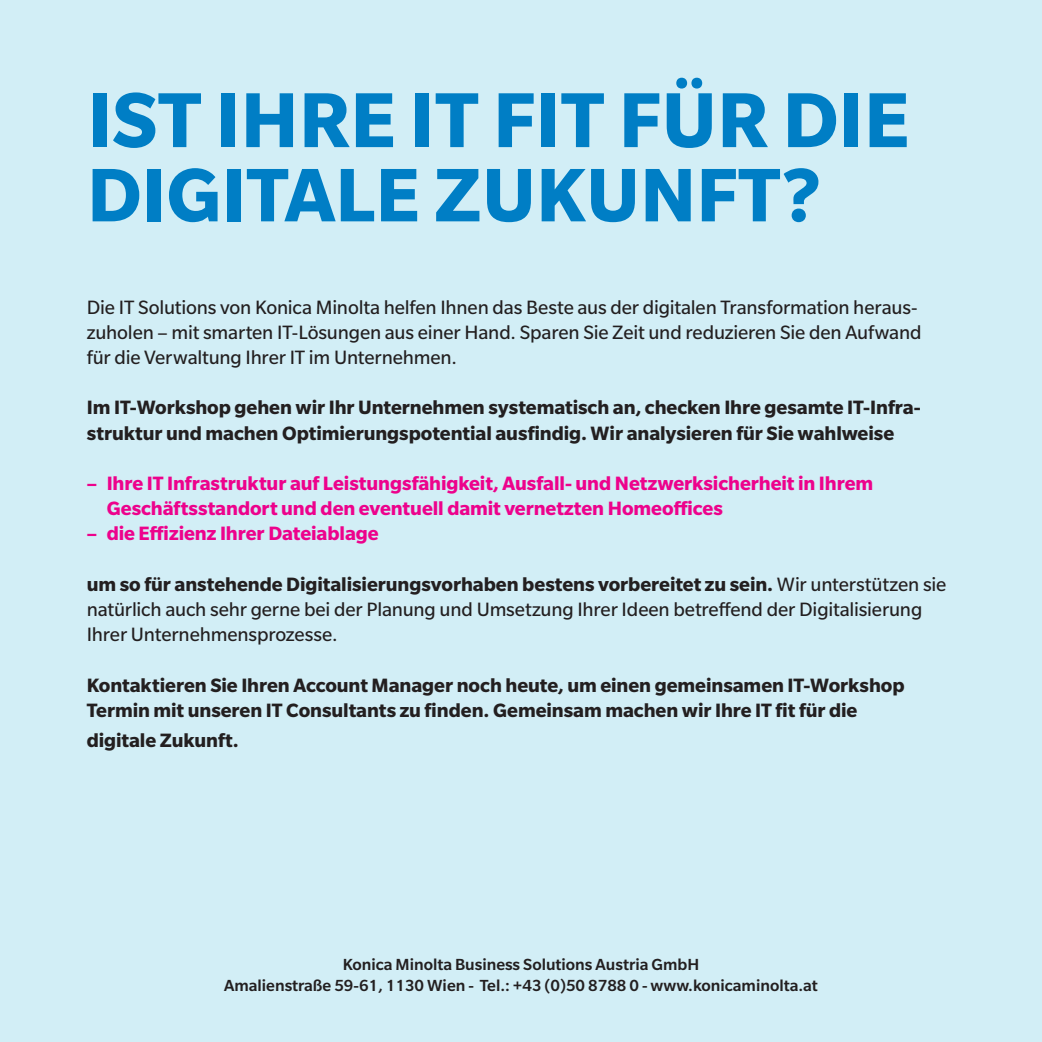
<style>
.page{position:relative;width:1042px;height:1042px;background:#d2eef6}
.page>*{position:absolute;margin:0;border:0;box-sizing:border-box;transform-origin:0 0}
.t1{font:700 84.7px "Slate Pro";letter-spacing:.005em;color:#007ec5}
.t2{font:700 82.42px "Slate Pro";letter-spacing:.005em;color:#007ec5}
.t3{font:21px/25.2px "Slate Pro";letter-spacing:-.01em;color:#231f20}
.t4{font:700 21px/25.2px "Slate Pro";letter-spacing:-.005em;color:#231f20}
.t5{font:700 21px/25.2px "Slate Pro";letter-spacing:-.005em;color:#ed028c}
.t6{font:500 17.5px/21px "Slate Pro";color:#231f20;text-align:center}
.s1{font-weight:700}
</style>
<div class="page">
<h1 class="t1" style="left:87px;top:73px;width:824px">IST IHRE IT FIT FÜR DIE</h1>
<h2 class="t2" style="left:87px;top:149px;width:734px">DIGITALE ZUKUNFT?</h2>
<p class="t3" style="left:87px;top:294px;width:836px">Die IT Solutions von Konica Minolta helfen Ihnen das Beste aus der digitalen Transformation heraus&shy;zuholen – mit smarten IT-Lösungen aus einer Hand. Sparen Sie Zeit und reduzieren Sie den Aufwand für die Verwaltung Ihrer IT im Unternehmen.</p>
<p class="t4" style="left:87px;top:395px;width:835px">Im IT-Workshop gehen wir Ihr Unternehmen systematisch an, checken Ihre gesamte IT-Infra&shy;struktur und machen Optimierungspotential ausfindig. Wir analysieren für Sie wahlweise</p>
<p class="t5" style="left:107px;top:470px;width:768px;text-indent:-20px">– Ihre IT Infrastruktur auf Leistungsfähigkeit, Ausfall- und Netzwerksicherheit in Ihrem<br>Geschäftsstandort und den eventuell damit vernetzten Homeoffices</p>
<p class="t5" style="left:87px;top:521px;width:293px">– die Effizienz Ihrer Dateiablage</p>
<p class="t3" style="left:87px;top:571px;width:861px"><span class="s1">um so für anstehende Digitalisierungsvorhaben bestens vorbereitet zu sein.</span> Wir unterstützen sie natürlich auch sehr gerne bei der Planung und Umsetzung Ihrer Ideen betreffend der Digitalisierung<br>Ihrer Unternehmensprozesse.</p>
<p class="t4" style="left:87px;top:672px;width:819px">Kontaktieren Sie Ihren Account Manager noch heute, um einen gemeinsamen IT-Workshop<br>Termin mit unseren IT Consultants zu finden. Gemeinsam machen wir Ihre IT fit für die</p>
<p class="t4" style="left:87px;top:727px;width:154px">digitale Zukunft.</p>
<p class="t6" style="left:224px;top:953px;width:595px">Konica Minolta Business Solutions Austria GmbH<br>Amalienstraße 59-61, 1130 Wien - Tel.: +43 (0)50 8788 0 - www.konicaminolta.at</p>
</div>
